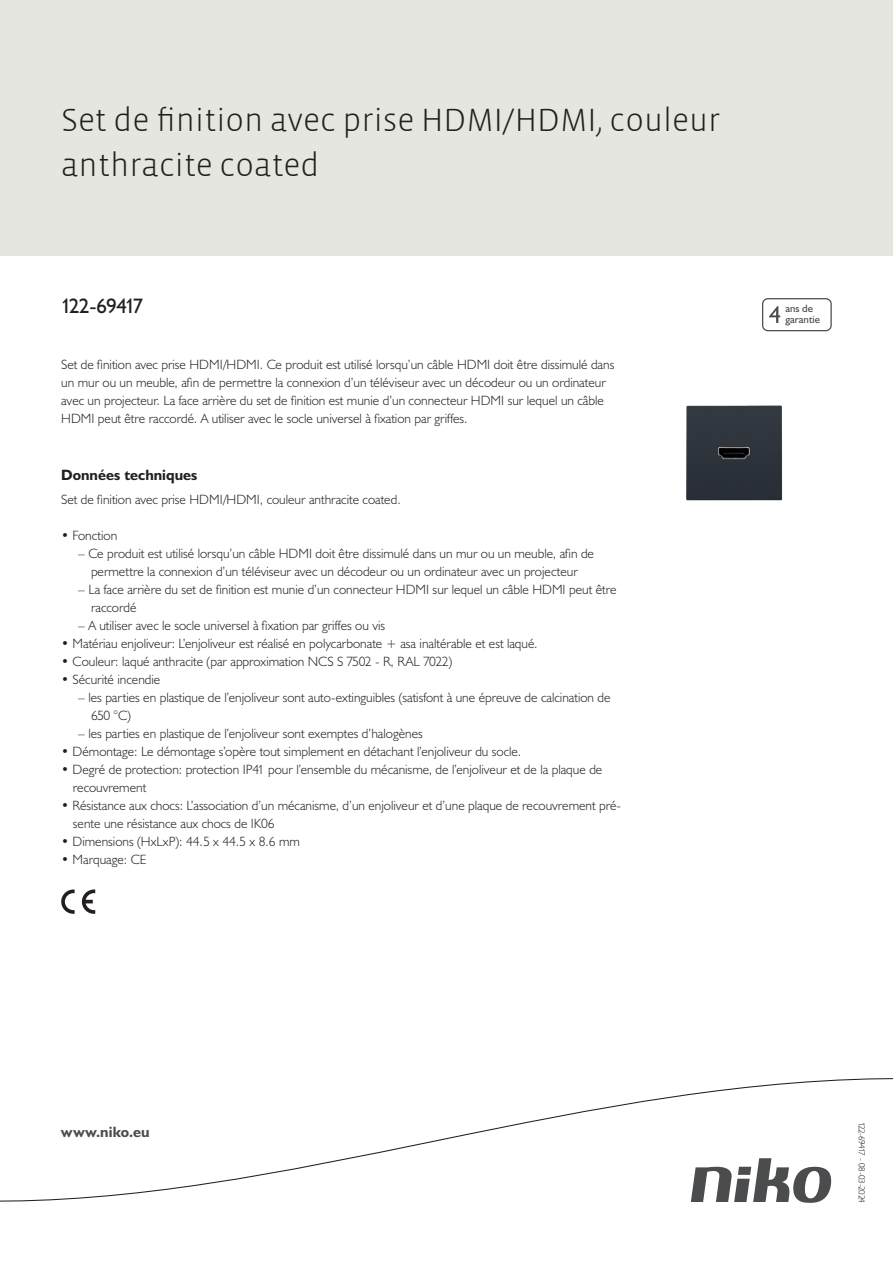
<style>
.page{position:relative;width:893px;height:1263px;background:#fff}
.page>*{position:absolute;margin:0;border:0;box-sizing:border-box;transform-origin:0 0}
.Title_datasheets{font:300 33px/45px "Vista Sans";color:#231f20}
.Article_number{font:21px "Humanist 521 BT";letter-spacing:-.07em;color:#231f20}
.Titles_parts{font:700 15px "Humanist 521 BT";color:#231f20}
.titel_afbeelding{font:700 15px "Humanist 521 BT";letter-spacing:.005em;color:#4b4c4d}
.USP_Bullets{font:300 13.5px/18px "Humanist 521 BT";color:#231f20}
.USP_Bullets_level_2{font:300 13.5px/18px "Humanist 521 BT";color:#231f20}
.Platte_tekst_CAB{font:300 13.5px/18px "Humanist 521 BT";color:#231f20}
.t1{font:10.8px/10.8px "Humanist 521 BT";color:#4b4c4d}
.Revision{font:300 9px "Humanist 521 BT";letter-spacing:-.05em;color:#231f20}
</style>
<div class="page">
<div style="left:0;top:0;width:893px;height:255px;background:#e6e6e0"></div>
<svg style="left:82px;top:889px;width:13px;height:25px"></svg>
<svg style="left:61px;top:889px;width:14px;height:25px"></svg>
<svg style="left:762px;top:298px;width:70px;height:33px"></svg>
<svg style="left:0;top:1078px;width:893px;height:125px"></svg>
<img style="left:686px;top:405px;width:97px;height:96px">
<p class="Title_datasheets" style="left:61px;top:98px;width:661px">Set de finition avec prise HDMI/HDMI, couleur anthracite coated</p>
<p class="Article_number" style="left:61px;top:293px;width:83px">122-69417</p>
<p class="t1" style="left:785px;top:303px;width:36px">ans de garantie</p>
<p class="Platte_tekst_CAB" style="left:61px;top:355px;width:555px">Set de finition avec prise HDMI/HDMI. Ce produit est utilisé lorsqu’un câble HDMI doit être dissimulé dans un mur ou un meuble, afin de permettre la connexion d’un téléviseur avec un décodeur ou un ordinateur avec un projecteur. La face arrière du set de finition est munie d’un connecteur HDMI sur lequel un câble HDMI peut être raccordé. A utiliser avec le socle universel à fixation par griffes.</p>
<p class="Titles_parts" style="left:61px;top:465px;width:138px">Données techniques</p>
<p class="Platte_tekst_CAB" style="left:61px;top:490px;width:341px">Set de finition avec prise HDMI/HDMI, couleur anthracite coated.</p>
<p class="USP_Bullets" style="left:61px;top:526px;width:58px">• Fonction</p>
<p class="USP_Bullets_level_2" style="left:78px;top:544px;width:517px;text-align:center">– Ce produit est utilisé lorsqu’un câble HDMI doit être dissimulé dans un mur ou un meuble, afin de permettre la connexion d’un téléviseur avec un décodeur ou un ordinateur avec un projecteur</p>
<p class="USP_Bullets_level_2" style="left:91px;top:580px;width:527px;text-indent:-13px">– La face arrière du set de finition est munie d’un connecteur HDMI sur lequel un câble HDMI peut être raccordé</p>
<p class="USP_Bullets_level_2" style="left:78px;top:616px;width:308px">– A utiliser avec le socle universel à fixation par griffes ou vis</p>
<p class="USP_Bullets" style="left:61px;top:634px;width:478px">• Matériau enjoliveur: L’enjoliveur est réalisé en polycarbonate + asa inaltérable et est laqué.</p>
<p class="USP_Bullets" style="left:61px;top:652px;width:393px">• Couleur: laqué anthracite (par approximation NCS S 7502 - R, RAL 7022)</p>
<p class="USP_Bullets" style="left:61px;top:670px;width:101px">• Sécurité incendie</p>
<p class="USP_Bullets_level_2" style="left:91px;top:688px;width:521px;text-indent:-13px">– les parties en plastique de l’enjoliveur sont auto-extinguibles (satisfont à une épreuve de calcination de<br>650 °C)</p>
<p class="USP_Bullets_level_2" style="left:78px;top:724px;width:346px">– les parties en plastique de l’enjoliveur sont exemptes d’halogènes</p>
<p class="USP_Bullets" style="left:61px;top:742px;width:461px">• Démontage: Le démontage s’opère tout simplement en détachant l’enjoliveur du socle.</p>
<p class="USP_Bullets" style="left:73px;top:760px;width:531px;text-indent:-12px">• Degré de protection: protection IP41 pour l’ensemble du mécanisme, de l’enjoliveur et de la plaque de recouvrement</p>
<p class="USP_Bullets" style="left:73px;top:796px;width:550px;text-indent:-12px">• Résistance aux chocs: L’association d’un mécanisme, d’un enjoliveur et d’une plaque de recouvrement pré&shy;sente une résistance aux chocs de IK06</p>
<p class="USP_Bullets" style="left:61px;top:832px;width:240px">• Dimensions (HxLxP): 44.5 x 44.5 x 8.6 mm</p>
<p class="USP_Bullets" style="left:61px;top:850px;width:87px">• Marquage: CE</p>
<p class="titel_afbeelding" style="left:61px;top:1122px;width:90px">www.niko.eu</p>
<p class="Revision" style="left:868px;top:1122px;width:82px;rotate:90deg">122-69417 - 08-03-2024</p>
</div>
